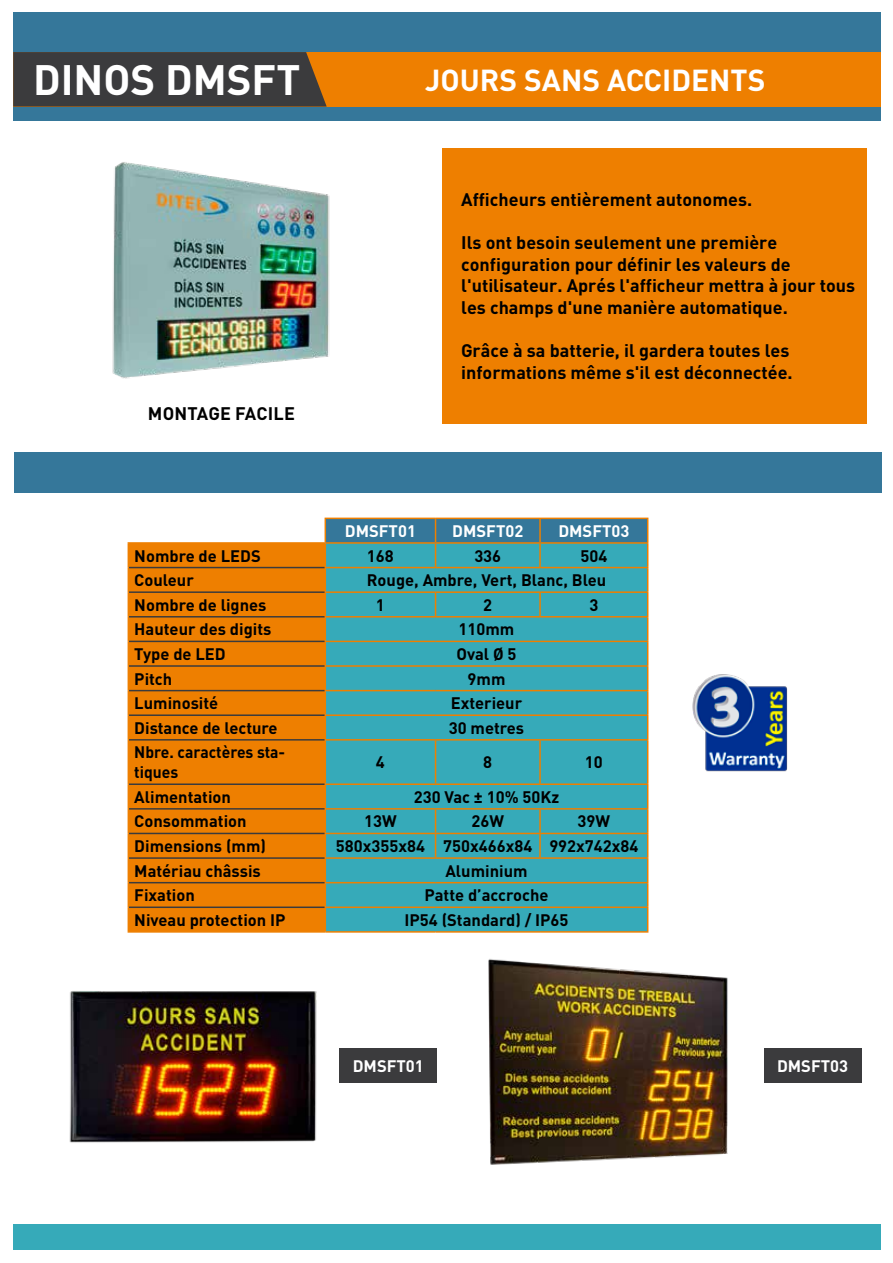
<style>
.page{position:relative;width:893px;height:1263px;background:#fff}
.page>*{position:absolute;margin:0;border:0;box-sizing:border-box;transform-origin:0 0}
.t1{font:700 42px "DIN Pro";color:#fff}
.t2{font:700 30px "DIN Pro";color:#fff}
.t3{font:700 18px/21.6px "DIN Pro";color:#000}
.t4{font:700 16.5px "DIN Pro";color:#000}
.t5{font:700 16.5px "DIN Pro";color:#fff}
.t6{font:700 16.5px/19.8px "DIN Pro";color:#000;scale:.95 1}
</style>
<div class="page">
<div style="left:14px;top:452px;width:867px;height:40px;background:#35779a"></div>
<div style="left:13px;top:1224px;width:867px;height:26px;background:#36aab9"></div>
<div style="left:13px;top:13px;width:868px;height:107px;background:#35779a"></div>
<div style="left:13px;top:52px;width:868px;height:55px;background:#ee7f00"></div>
<svg style="left:13px;top:52px;width:314px;height:55px;background:#423d3a"></svg>
<div style="left:442px;top:148px;width:424px;height:275px;background:#ee7f00"></div>
<div style="left:129px;top:544px;width:196px;height:387px;background:#ee7f00"></div>
<div style="left:326px;top:740px;width:321px;height:191px;background:#36aab9"></div>
<hr style="left:128px;top:542px;width:197px;height:2px;background:#ee7f00">
<svg style="left:128px;top:544px;width:1px;height:196px"></svg>
<svg style="left:325px;top:518px;width:323px;height:221px;background:#49a0a1"></svg>
<hr style="left:128px;top:740px;width:1px;height:44px;background:#ee7f00">
<hr style="left:325px;top:739px;width:111px;height:1px;background:#ee7f00">
<hr style="left:325px;top:740px;width:1px;height:43px;background:#ee7f00">
<hr style="left:436px;top:739px;width:104px;height:1px;background:#ee7f00">
<hr style="left:435px;top:740px;width:1px;height:43px;background:#ee7f00">
<hr style="left:540px;top:739px;width:108px;height:1px;background:#ee7f00">
<hr style="left:539px;top:740px;width:2px;height:43px;background:#ee7f00">
<hr style="left:647px;top:740px;width:1px;height:43px;background:#ee7f00">
<hr style="left:325px;top:783px;width:111px;height:2px;background:#ee7f00">
<hr style="left:436px;top:783px;width:104px;height:2px;background:#ee7f00">
<hr style="left:540px;top:783px;width:108px;height:2px;background:#ee7f00">
<hr style="left:325px;top:808px;width:111px;height:2px;background:#ee7f00">
<hr style="left:436px;top:808px;width:104px;height:2px;background:#ee7f00">
<hr style="left:540px;top:808px;width:108px;height:2px;background:#ee7f00">
<hr style="left:539px;top:810px;width:2px;height:23px;background:#ee7f00">
<hr style="left:325px;top:833px;width:111px;height:1px;background:#ee7f00">
<hr style="left:436px;top:833px;width:104px;height:1px;background:#ee7f00">
<svg style="left:435px;top:810px;width:1px;height:47px"></svg>
<hr style="left:540px;top:833px;width:108px;height:1px;background:#ee7f00">
<hr style="left:539px;top:834px;width:2px;height:23px;background:#ee7f00">
<hr style="left:325px;top:857px;width:111px;height:2px;background:#ee7f00">
<hr style="left:436px;top:857px;width:104px;height:2px;background:#ee7f00">
<hr style="left:540px;top:857px;width:108px;height:2px;background:#ee7f00">
<hr style="left:325px;top:882px;width:111px;height:1px;background:#ee7f00">
<hr style="left:436px;top:882px;width:104px;height:1px;background:#ee7f00">
<hr style="left:540px;top:882px;width:108px;height:1px;background:#ee7f00">
<svg style="left:128px;top:784px;width:1px;height:147px"></svg>
<hr style="left:325px;top:906px;width:111px;height:2px;background:#ee7f00">
<svg style="left:325px;top:785px;width:1px;height:146px"></svg>
<hr style="left:436px;top:906px;width:104px;height:2px;background:#ee7f00">
<hr style="left:540px;top:906px;width:108px;height:2px;background:#ee7f00">
<svg style="left:647px;top:785px;width:1px;height:146px"></svg>
<hr style="left:128px;top:931px;width:197px;height:2px;background:#ee7f00">
<hr style="left:325px;top:931px;width:111px;height:2px;background:#ee7f00">
<hr style="left:436px;top:931px;width:104px;height:2px;background:#ee7f00">
<hr style="left:540px;top:931px;width:108px;height:2px;background:#ee7f00">
<hr style="left:129px;top:567px;width:196px;height:1px;background:#3b3b3d">
<hr style="left:129px;top:591px;width:196px;height:2px;background:#3b3b3d">
<hr style="left:129px;top:616px;width:196px;height:1px;background:#3b3b3d">
<hr style="left:129px;top:641px;width:196px;height:1px;background:#3b3b3d">
<hr style="left:129px;top:665px;width:196px;height:2px;background:#3b3b3d">
<hr style="left:129px;top:690px;width:196px;height:1px;background:#3b3b3d">
<hr style="left:129px;top:714px;width:196px;height:2px;background:#3b3b3d">
<hr style="left:129px;top:739px;width:196px;height:1px;background:#3b3b3d">
<hr style="left:129px;top:783px;width:196px;height:2px;background:#3b3b3d">
<hr style="left:129px;top:808px;width:196px;height:2px;background:#3b3b3d">
<hr style="left:129px;top:833px;width:196px;height:1px;background:#3b3b3d">
<hr style="left:129px;top:857px;width:196px;height:2px;background:#3b3b3d">
<hr style="left:129px;top:882px;width:196px;height:1px;background:#3b3b3d">
<hr style="left:129px;top:906px;width:196px;height:2px;background:#3b3b3d">
<img style="left:692px;top:674px;width:96px;height:98px">
<img style="left:488px;top:959px;width:240px;height:206px">
<img style="left:69px;top:991px;width:271px;height:152px">
<div style="left:340px;top:1048px;width:97px;height:34px;background:#3b3b3d"></div>
<div style="left:764px;top:1048px;width:97px;height:34px;background:#3b3b3d"></div>
<img style="left:112px;top:162px;width:218px;height:217px">
<h1 class="t1" style="left:33px;top:52px;width:269px">DINOS DMSFT</h1>
<p class="t3" style="left:148px;top:402px;width:148px">MONTAGE FACILE</p>
<h2 class="t2" style="left:425px;top:60px;width:342px">JOURS SANS ACCIDENTS</h2>
<p class="t3" style="left:461px;top:188px;width:292px">Afficheurs entièrement autonomes.</p>
<p class="t3" style="left:461px;top:231px;width:396px">Ils ont besoin seulement une première configuration pour définir les valeurs de l'utilisateur. Aprés l'afficheur mettra à jour tous les champs d'une manière automatique.</p>
<p class="t3" style="left:461px;top:339px;width:333px">Grâce à sa batterie, il gardera toutes les informations même s'il est déconnectée.</p>
<p class="t5" style="left:345px;top:520px;width:73px">DMSFT01</p>
<p class="t5" style="left:452px;top:520px;width:73px">DMSFT02</p>
<p class="t5" style="left:558px;top:520px;width:73px">DMSFT03</p>
<p class="t4" style="left:134px;top:544px;width:128px">Nombre de LEDS</p>
<p class="t4" style="left:367px;top:544px;width:28px">168</p>
<p class="t4" style="left:474px;top:544px;width:28px">336</p>
<p class="t4" style="left:580px;top:544px;width:28px">504</p>
<p class="t4" style="left:134px;top:569px;width:61px">Couleur</p>
<p class="t4" style="left:367px;top:569px;width:241px">Rouge, Ambre, Vert, Blanc, Bleu</p>
<p class="t4" style="left:134px;top:594px;width:134px">Nombre de lignes</p>
<p class="t4" style="left:376px;top:594px;width:10px">1</p>
<p class="t4" style="left:483px;top:594px;width:10px">2</p>
<p class="t4" style="left:589px;top:594px;width:10px">3</p>
<p class="t4" style="left:134px;top:618px;width:139px">Hauteur des digits</p>
<p class="t4" style="left:459px;top:618px;width:57px">110mm</p>
<p class="t4" style="left:134px;top:643px;width:93px">Type de LED</p>
<p class="t4" style="left:456px;top:643px;width:62px">Oval Ø 5</p>
<p class="t4" style="left:134px;top:667px;width:39px">Pitch</p>
<p class="t4" style="left:468px;top:667px;width:39px">9mm</p>
<p class="t4" style="left:134px;top:692px;width:85px">Luminosité</p>
<p class="t4" style="left:451px;top:692px;width:73px">Exterieur</p>
<p class="t4" style="left:134px;top:717px;width:145px">Distance de lecture</p>
<p class="t4" style="left:449px;top:717px;width:77px">30 metres</p>
<p class="t6" style="left:134px;top:742px;width:160px">Nbre. caractères sta&shy;tiques</p>
<p class="t4" style="left:376px;top:751px;width:10px">4</p>
<p class="t4" style="left:483px;top:751px;width:10px">8</p>
<p class="t4" style="left:585px;top:751px;width:19px">10</p>
<p class="t4" style="left:134px;top:786px;width:98px">Alimentation</p>
<p class="t4" style="left:414px;top:786px;width:147px">230 Vac ± 10% 50Kz</p>
<p class="t4" style="left:134px;top:810px;width:114px">Consommation</p>
<p class="t4" style="left:364px;top:810px;width:34px">13W</p>
<p class="t4" style="left:471px;top:810px;width:34px">26W</p>
<p class="t4" style="left:578px;top:810px;width:34px">39W</p>
<p class="t4" style="left:134px;top:835px;width:133px">Dimensions (mm)</p>
<p class="t4" style="left:336px;top:835px;width:304px">580x355x84 750x466x84 992x742x84</p>
<p class="t4" style="left:134px;top:859px;width:128px">Matériau châssis</p>
<p class="t4" style="left:445px;top:859px;width:84px">Aluminium</p>
<p class="t4" style="left:134px;top:884px;width:62px">Fixation</p>
<p class="t4" style="left:425px;top:884px;width:125px">Patte d’accroche</p>
<p class="t4" style="left:134px;top:909px;width:153px">Niveau protection IP</p>
<p class="t4" style="left:405px;top:909px;width:165px">IP54 (Standard) / IP65</p>
<p class="t5" style="left:353px;top:1054px;width:73px">DMSFT01</p>
<p class="t5" style="left:777px;top:1054px;width:73px">DMSFT03</p>
</div>
